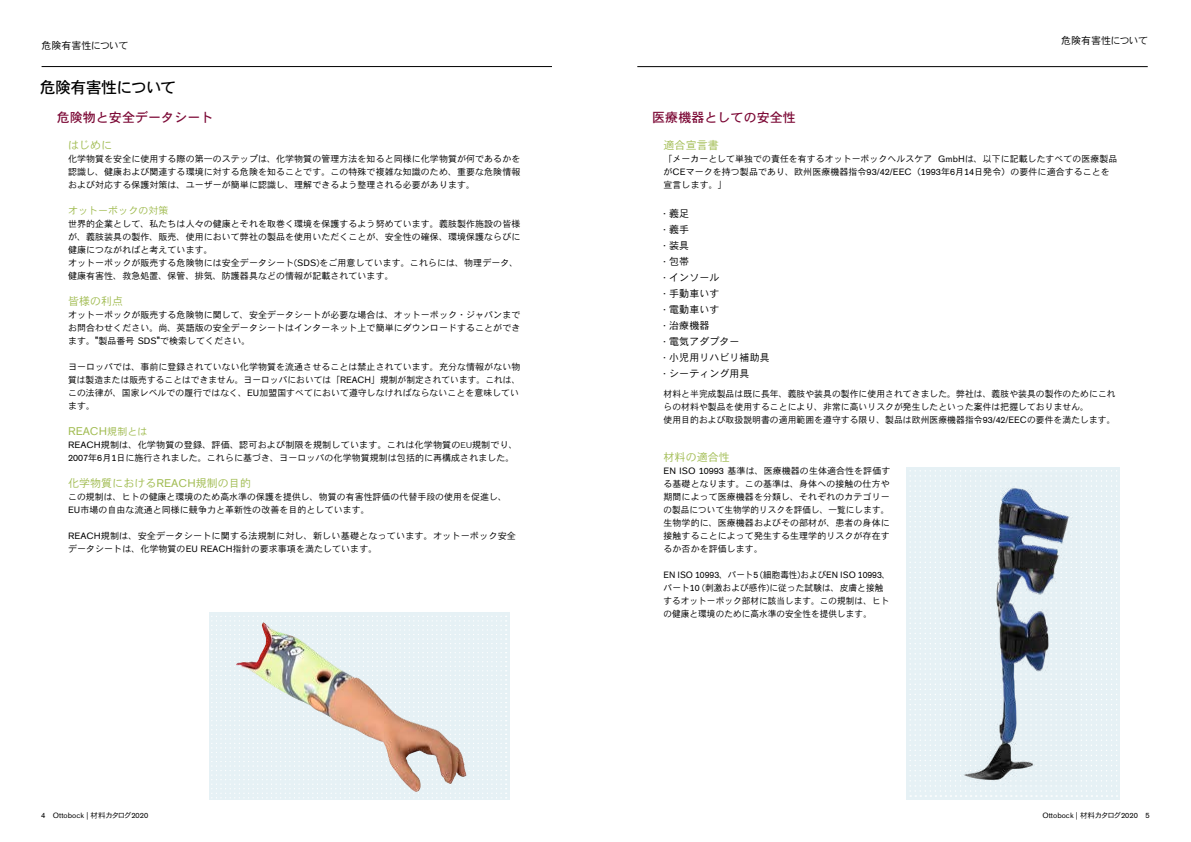
<style>
.page{position:relative;width:1191px;height:842px;background:#fff}
.page>*{position:absolute;margin:0;border:0;box-sizing:border-box;transform-origin:0 0}
.t1{font:16px "DFHS Gothic Std W5";letter-spacing:-.055em;color:#000}
.t2{font:13px "DFHS Gothic Std W5";letter-spacing:.005em;color:#7b0734}
.t3{font:11px "DFHS Gothic Std W3";letter-spacing:.005em;color:#a1bc52}
.t4{font:11px "OBO Sans";letter-spacing:.005em;color:#a1bc52}
.t5{font:10px "DFHS Gothic Std W3";letter-spacing:.005em;color:#000}
.t6{font:10px "DFHS Gothic Std W3";letter-spacing:-.025em;color:#000}
.t7{font:10px "DFHS Gothic Std W3";letter-spacing:.005em;color:#a1bc52}
.t8{font:9px/13px "DFHS Gothic Std W3";letter-spacing:.005em;color:#000}
.t9{font:9px "OBO Sans";letter-spacing:.005em;color:#000;scale:.95 1}
.t10{font:7.5px "OBO Sans";letter-spacing:.005em;color:#000}
.s1{font-family:"OBO Sans"}
.s2{font-family:"DFHS Gothic Std W7";font-size:11px}
.s3{font-family:"DFHS Gothic Std W3";font-size:10px}
.s4{font-family:"DFHS Gothic Std W3"}
</style>
<div class="page">
<hr style="left:42px;top:66px;width:510px;height:1px;background:#000">
<hr style="left:637px;top:66px;width:510px;height:1px;background:#000">
<div style="left:906px;top:467px;width:213px;height:332px;background:#e6f1f5"></div>
<svg style="left:910px;top:470px;width:207px;height:327px"></svg>
<img style="left:962px;top:474px;width:117px;height:310px">
<div style="left:210px;top:612px;width:300px;height:187px;background:#e6f1f5"></div>
<svg style="left:211px;top:616px;width:295px;height:182px"></svg>
<img style="left:236px;top:622px;width:188px;height:170px">
<p class="t6" style="left:42px;top:40px;width:88px">危険有害性について</p>
<h1 class="t1" style="left:40px;top:78px;width:138px">危険有害性について</h1>
<h2 class="t2" style="left:57px;top:110px;width:158px">危険物と安全データシート</h2>
<p class="t3" style="left:68px;top:139px;width:46px">はじめに</p>
<p class="t8" style="left:68px;top:152px;width:454px;text-align:justify">化学物質を安全に使用する際の第一のステップは、化学物質の管理方法を知ると同様に化学物質が何であるかを認識し、健康および関連する環境に対する危険を知ることです。この特殊で複雑な知識のため、重要な危険情報および対応する保護対策は、ユーザーが簡単に認識し、理解できるよう整理される必要があります。</p>
<p class="t7" style="left:68px;top:205px;width:102px">オットーボックの対策</p>
<p class="t8" style="left:68px;top:217px;width:454px">世界的企業として、私たちは人々の健康とそれを取巻く環境を保護するよう努めています。義肢製作施設の皆様が、義肢装具の製作、販売、使用において弊社の製品を使用いただくことが、安全性の確保、環境保護ならびに健康につながればと考えています。<br>オットーボックが販売する危険物には安全データシート(<span class="s1">SDS</span>)をご用意しています。これらには、物理データ、健康有害性、救急処置、保管、排気、防護器具などの情報が記載されています。</p>
<p class="t3" style="left:68px;top:295px;width:57px">皆様の利点</p>
<p class="t8" style="left:68px;top:308px;width:454px;text-align:justify">オットーボックが販売する危険物に関して、安全データシートが必要な場合は、オットーボック・ジャパンまでお問合わせください。尚、英語版の安全データシートはインターネット上で簡単にダウンロードすることができます。<span class="s2">"</span>製品番号 <span class="s1">SDS</span><span class="s2">"</span>で検索してください。</p>
<p class="t8" style="left:68px;top:360px;width:454px">ヨーロッパでは、事前に登録されていない化学物質を流通させることは禁止されています。充分な情報がない物質は製造または販売することはできません。ヨーロッパにおいては「<span class="s1">REACH</span>」規制が制定されています。これは、この法律が、国家レベルでの履行ではなく、<span class="s1">EU</span>加盟国すべてにおいて遵守しなければならないことを意味しています。</p>
<p class="t4" style="left:68px;top:425px;width:81px">REACH<span class="s3">規制とは</span></p>
<p class="t8" style="left:68px;top:438px;width:451px"><span class="s1">REACH</span>規制は、化学物質の登録、評価、認可および制限を規制しています。これは化学物質のEU規制でり、<br><span class="s1">2007</span>年<span class="s1">6</span>月<span class="s1">1</span>日に施行されました。これらに基づき、ヨーロッパの化学物質規制は包括的に再構成されました。</p>
<p class="t3" style="left:68px;top:477px;width:184px">化学物質における<span class="s1">REACH</span>規制の目的</p>
<p class="t8" style="left:68px;top:490px;width:440px">この規制は、ヒトの健康と環境のため高水準の保護を提供し、物質の有害性評価の代替手段の使用を促進し、<br><span class="s1">EU</span>市場の自由な流通と同様に競争力と革新性の改善を目的としています。</p>
<p class="t8" style="left:68px;top:529px;width:449px"><span class="s1">REACH</span>規制は、安全データシートに関する法規制に対し、新しい基礎となっています。オットーボック安全データシートは、化学物質の<span class="s1">EU REACH</span>指針の要求事項を満たしています。</p>
<p class="t6" style="left:1061px;top:35px;width:88px">危険有害性について</p>
<h2 class="t2" style="left:652px;top:110px;width:145px">医療機器としての安全性</h2>
<p class="t3" style="left:663px;top:139px;width:57px">適合宣言書</p>
<p class="t8" style="left:663px;top:152px;width:455px">「メーカーとして単独での責任を有するオットーボックヘルスケア <span class="s1">GmbH</span>は、以下に記載したすべての医療製品が<span class="s1">CE</span>マークを持つ製品であり、欧州医療機器指令<span class="s1">93/42/EEC</span>（<span class="s1">1993</span>年<span class="s1">6</span>月<span class="s1">14</span>日発令）の要件に適合することを宣言します。」</p>
<p class="t5" style="left:663px;top:208px;width:27px">• 義足</p>
<p class="t5" style="left:663px;top:224px;width:27px">• 義手</p>
<p class="t5" style="left:663px;top:240px;width:27px">• 装具</p>
<p class="t5" style="left:663px;top:256px;width:27px">• 包帯</p>
<p class="t5" style="left:663px;top:272px;width:57px">• インソール</p>
<p class="t5" style="left:663px;top:288px;width:57px">• 手動車いす</p>
<p class="t5" style="left:663px;top:304px;width:57px">• 電動車いす</p>
<p class="t5" style="left:663px;top:320px;width:47px">• 治療機器</p>
<p class="t5" style="left:663px;top:336px;width:78px">• 電気アダプター</p>
<p class="t5" style="left:663px;top:352px;width:108px">• 小児用リハビリ補助具</p>
<p class="t5" style="left:663px;top:368px;width:88px">• シーティング用具</p>
<p class="t8" style="left:663px;top:387px;width:454px">材料と半完成製品は既に長年、義肢や装具の製作に使用されてきました。弊社は、義肢や装具の製作のためにこれらの材料や製品を使用することにより、非常に高いリスクが発生したといった案件は把握しておりません。<br>使用目的および取扱説明書の適用範囲を遵守する限り、製品は欧州医療機器指令<span class="s1">93/42/EEC</span>の要件を満たします。</p>
<p class="t3" style="left:663px;top:451px;width:68px">材料の適合性</p>
<p class="t8" style="left:663px;top:464px;width:228px;text-align:justify"><span class="s1">EN ISO 10993</span> 基準は、医療機器の生体適合性を評価する基礎となります。この基準は、身体への接触の仕方や期間によって医療機器を分類し、それぞれのカテゴリーの製品について生物学的リスクを評価し、一覧にします。生物学的に、医療機器およびその部材が、患者の身体に接触することによって発生する生理学的リスクが存在するか否かを評価します。</p>
<p class="t9" style="left:663px;top:569px;width:240px">EN ISO 10993<span class="s4">、パート</span>5 <span class="s4">(細胞毒性)および</span>EN ISO 10993<span class="s4">、</span></p>
<p class="t8" style="left:663px;top:581px;width:227px">パート<span class="s1">10</span> (刺激および感作)に従った試験は、皮膚と接触するオットーボック部材に該当します。この規制は、ヒトの健康と環境のために高水準の安全性を提供します。</p>
<p class="t10" style="left:41px;top:811px;width:109px">4 Ottobock | <span class="s4">材料カタログ</span>2020</p>
<p class="t10" style="left:1042px;top:811px;width:109px">Ottobock | <span class="s4">材料カタログ</span>2020 5</p>
</div>
